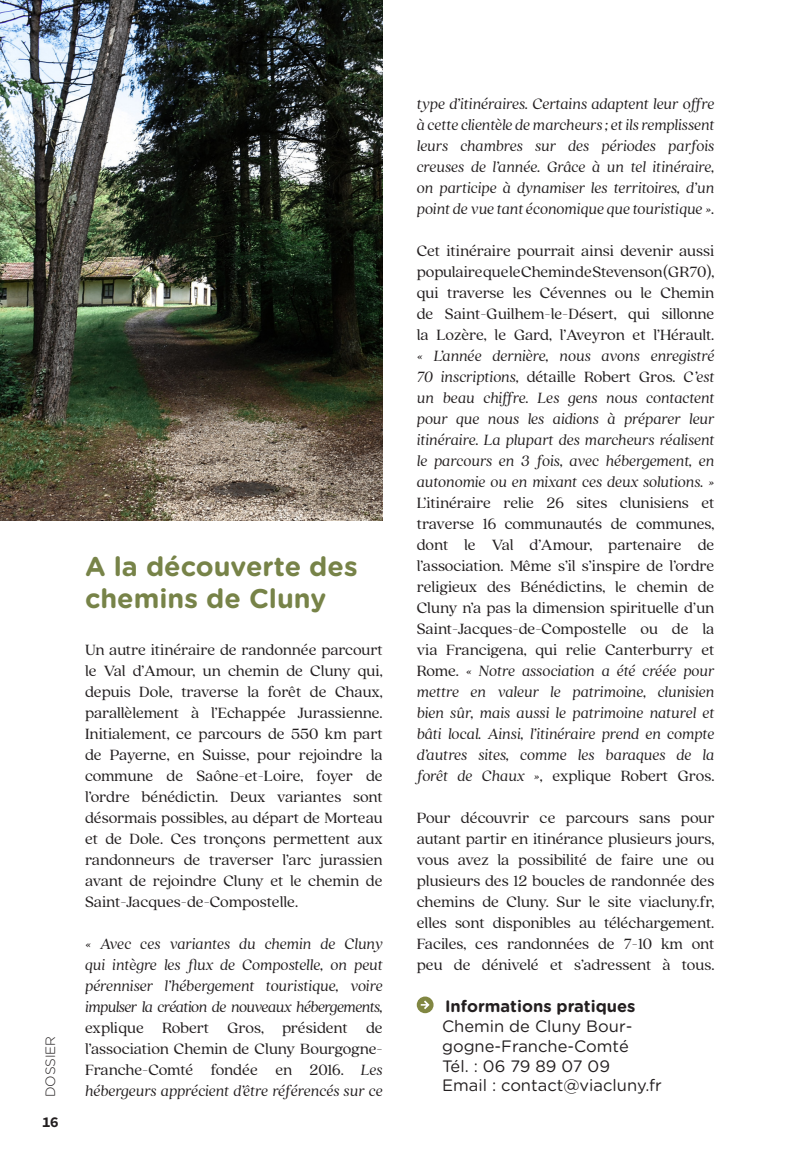
<style>
.page{position:relative;width:791px;height:1174px;background:#fff}
.page>*{position:absolute;margin:0;border:0;box-sizing:border-box;transform-origin:0 0}
.Title_H2{font:700 27px/32.4px "Gotham Rounded";color:#778348}
.paragraphe_serif{font:16.5px/21px "Quincy CF";letter-spacing:-.005em;color:#231f20;text-align:justify}
.paragraphe_serif-2{font:italic 16.5px/21px "Quincy CF";letter-spacing:-.005em;color:#231f20;text-align:justify}
.paragraphe-sansserif{font:16.5px/19.8px "Gotham Rounded";color:#231f20}
.paragraphe_serif-3{font:700 16.5px "Gotham Rounded";color:#231f20}
.t1{font:700 15px "Source Code Pro";color:#231f20}
.t2{font:300 13.5px "Gotham Rounded";color:#231f20}
.s1{font-style:normal}
.s2{font-style:italic}
</style>
<div class="page">
<svg style="left:417px;top:996px;width:16px;height:17px"></svg>
<img style="left:1px;top:1px;width:382px;height:519px">
<p class="t2" style="left:41px;top:1097px;width:63px;rotate:-90deg">DOSSIER</p>
<p class="t1" style="left:42px;top:1111px;width:19px">16</p>
<p class="Title_H2" style="left:85px;top:549px;width:274px">A la découverte des chemins de Cluny</p>
<p class="paragraphe_serif" style="left:85px;top:638px;width:299px">Un autre itinéraire de randonnée parcourt le Val d’Amour, un chemin de Cluny qui, depuis Dole, traverse la forêt de Chaux, parallèlement à l’Echappée Jurassienne.<br>Initialement, ce parcours de 550 km part de Payerne, en Suisse, pour rejoindre la commune de Saône-et-Loire, foyer de l’ordre bénédictin. Deux variantes sont désormais possibles, au départ de Morteau et de Dole. Ces tronçons permettent aux randonneurs de traverser l’arc jurassien avant de rejoindre Cluny et le chemin de Saint-Jacques-de-Compostelle.</p>
<p class="paragraphe_serif-2" style="left:85px;top:932px;width:299px">« Avec ces variantes du chemin de Cluny qui intègre les flux de Compostelle, on peut pérenniser l’hébergement touristique, voire impulser la création de nouveaux hébergements, <span class="s1">explique Robert Gros, président de l’association Chemin de Cluny Bourgogne-Franche-Comté fondée en 2016.</span> Les hébergeurs apprécient d’être référencés sur ce</p>
<p class="paragraphe_serif-2" style="left:417px;top:92px;width:299px">type d’itinéraires. Certains adaptent leur offre à cette clientèle de marcheurs ; et ils remplissent leurs chambres sur des périodes parfois creuses de l’année. Grâce à un tel itinéraire, on participe à dynamiser les territoires, d’un point de vue tant économique que touristique ».</p>
<p class="paragraphe_serif" style="left:417px;top:239px;width:299px">Cet itinéraire pourrait ainsi devenir aussi populaire que le Chemin de Stevenson (GR70), qui traverse les Cévennes ou le Chemin de Saint-Guilhem-le-Désert, qui sillonne la Lozère, le Gard, l’Aveyron et l’Hérault.</p>
<p class="paragraphe_serif-2" style="left:417px;top:344px;width:299px">« L’année dernière, nous avons enregistré 70 inscriptions, <span class="s1">détaille Robert Gros</span>. C’est un beau chiffre. Les gens nous contactent pour que nous les aidions à préparer leur itinéraire. La plupart des marcheurs réalisent le parcours en 3 fois, avec hébergement, en autonomie ou en mixant ces deux solutions. »</p>
<p class="paragraphe_serif" style="left:417px;top:491px;width:299px">L’itinéraire relie 26 sites clunisiens et traverse 16 communautés de communes, dont le Val d’Amour, partenaire de l’association. Même s’il s’inspire de l’ordre religieux des Bénédictins, le chemin de Cluny n’a pas la dimension spirituelle d’un Saint-Jacques-de-Compostelle ou de la via Francigena, qui relie Canterburry et Rome. <span class="s2">« Notre association a été créée pour mettre en valeur le patrimoine, clunisien bien sûr, mais aussi le patrimoine naturel et bâti local. Ainsi, l’itinéraire prend en compte d’autres sites, comme les baraques de la forêt de Chaux »,</span> explique Robert Gros.</p>
<p class="paragraphe_serif" style="left:417px;top:806px;width:299px">Pour découvrir ce parcours sans pour autant partir en itinérance plusieurs jours, vous avez la possibilité de faire une ou plusieurs des 12 boucles de randonnée des chemins de Cluny. Sur le site viacluny.fr, elles sont disponibles au téléchargement.<br>Faciles, ces randonnées de 7-10 km ont peu de dénivelé et s’adressent à tous.</p>
<p class="paragraphe_serif-3" style="left:445px;top:994px;width:192px">Informations pratiques</p>
<p class="paragraphe-sansserif" style="left:442px;top:1015px;width:192px">Chemin de Cluny Bour&shy;gogne-Franche-Comté</p>
<p class="paragraphe-sansserif" style="left:442px;top:1055px;width:170px">Tél. : 06 79 89 07 09</p>
<p class="paragraphe-sansserif" style="left:442px;top:1074px;width:221px">Email : contact@viacluny.fr</p>
</div>
